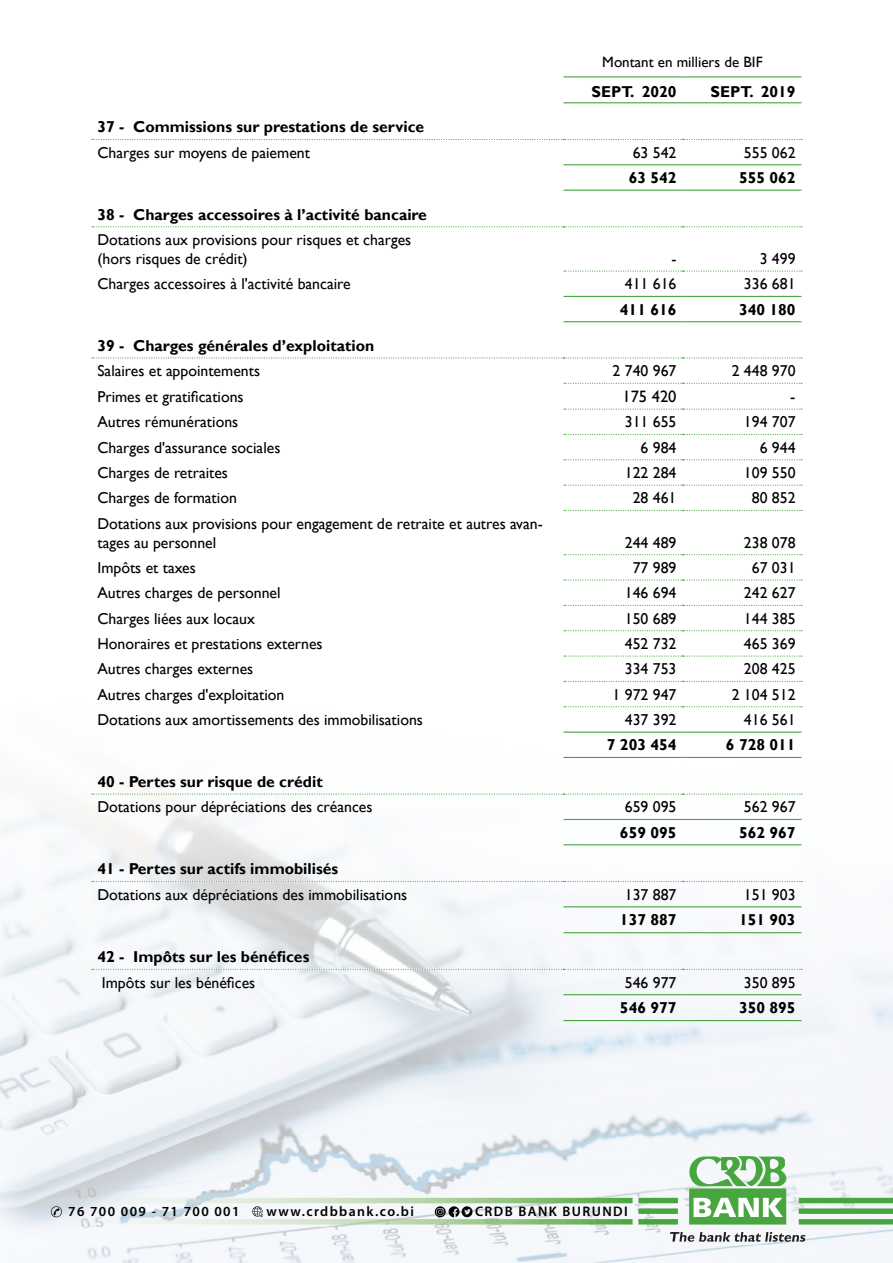
<style>
.page{position:relative;width:893px;height:1263px;background:#fff}
.page>*{position:absolute;margin:0;border:0;box-sizing:border-box;transform-origin:0 0}
.t1{font:16.5px "Gill Sans";color:#000}
.t2{font:15.75px/18.9px "Gill Sans";color:#000}
.t3{font:700 15.75px "Gill Sans";color:#000}
.t4{font:15px "Gill Sans";color:#000}
.t5{font:600 13.95px "Myriad Pro";letter-spacing:.1em;color:#000}
</style>
<div class="page">
<img style="left:0;top:226px;width:893px;height:1037px">
<div style="left:638px;top:1198px;width:40px;height:5px;background:#48a63f"></div>
<div style="left:638px;top:1219px;width:40px;height:5px;background:#48a63f"></div>
<div style="left:638px;top:1208px;width:40px;height:6px;background:#48a63f"></div>
<div style="left:689px;top:1188px;width:97px;height:36px;background:#48a63f"></div>
<svg style="left:689px;top:1156px;width:97px;height:30px"></svg>
<div style="left:799px;top:1198px;width:94px;height:5px;background:#48a63f"></div>
<div style="left:799px;top:1219px;width:94px;height:5px;background:#48a63f"></div>
<div style="left:799px;top:1208px;width:94px;height:6px;background:#48a63f"></div>
<svg style="left:670px;top:1232px;width:135px;height:10px"></svg>
<svg style="left:694px;top:1198px;width:89px;height:19px"></svg>
<svg style="left:0;top:1198px;width:633px;height:5px;background:#bdd8b8"></svg>
<svg style="left:0;top:1219px;width:633px;height:5px;background:#c1dbbb"></svg>
<svg style="left:435px;top:1206px;width:37px;height:11px"></svg>
<svg style="left:252px;top:1206px;width:11px;height:11px"></svg>
<svg style="left:51px;top:1206px;width:11px;height:11px"></svg>
<svg style="left:91px;top:76px;width:712px;height:115px"></svg>
<hr style="left:563px;top:76px;width:119px;height:1px;background:#48a63e">
<hr style="left:682px;top:76px;width:119px;height:1px;background:#48a63e">
<hr style="left:563px;top:102px;width:119px;height:1px;background:#48a63e">
<hr style="left:682px;top:102px;width:119px;height:1px;background:#48a63e">
<svg style="left:92px;top:139px;width:710px;height:1px"></svg>
<hr style="left:563px;top:164px;width:119px;height:1px;background:#48a63e">
<hr style="left:682px;top:164px;width:119px;height:1px;background:#48a63e">
<hr style="left:563px;top:190px;width:119px;height:1px;background:#48a63e">
<hr style="left:682px;top:190px;width:119px;height:1px;background:#48a63e">
<svg style="left:92px;top:226px;width:710px;height:1px"></svg>
<svg style="left:564px;top:270px;width:238px;height:2px"></svg>
<hr style="left:563px;top:296px;width:119px;height:1px;background:#48a63e">
<hr style="left:682px;top:296px;width:119px;height:1px;background:#48a63e">
<hr style="left:563px;top:321px;width:119px;height:1px;background:#48a63e">
<hr style="left:682px;top:321px;width:119px;height:1px;background:#48a63e">
<svg style="left:92px;top:357px;width:710px;height:1px"></svg>
<hr style="left:563px;top:731px;width:119px;height:2px;background:#48a63e">
<hr style="left:682px;top:731px;width:119px;height:2px;background:#48a63e">
<hr style="left:563px;top:757px;width:119px;height:1px;background:#48a63e">
<hr style="left:682px;top:757px;width:119px;height:1px;background:#48a63e">
<svg style="left:564px;top:383px;width:238px;height:1px"></svg>
<svg style="left:564px;top:409px;width:238px;height:1px"></svg>
<svg style="left:564px;top:434px;width:238px;height:1px"></svg>
<svg style="left:564px;top:459px;width:238px;height:1px"></svg>
<svg style="left:564px;top:485px;width:238px;height:1px"></svg>
<svg style="left:564px;top:510px;width:238px;height:1px"></svg>
<svg style="left:564px;top:554px;width:238px;height:1px"></svg>
<svg style="left:564px;top:579px;width:238px;height:2px"></svg>
<svg style="left:564px;top:605px;width:238px;height:1px"></svg>
<svg style="left:564px;top:630px;width:238px;height:1px"></svg>
<svg style="left:564px;top:655px;width:238px;height:2px"></svg>
<svg style="left:564px;top:681px;width:238px;height:1px"></svg>
<svg style="left:564px;top:706px;width:238px;height:1px"></svg>
<svg style="left:92px;top:793px;width:710px;height:2px"></svg>
<hr style="left:563px;top:819px;width:119px;height:1px;background:#48a63e">
<hr style="left:682px;top:819px;width:119px;height:1px;background:#48a63e">
<hr style="left:563px;top:844px;width:119px;height:1px;background:#48a63e">
<hr style="left:682px;top:844px;width:119px;height:1px;background:#48a63e">
<svg style="left:92px;top:881px;width:710px;height:1px"></svg>
<hr style="left:563px;top:906px;width:119px;height:1px;background:#48a63e">
<hr style="left:682px;top:906px;width:119px;height:1px;background:#48a63e">
<hr style="left:563px;top:932px;width:119px;height:1px;background:#48a63e">
<hr style="left:682px;top:932px;width:119px;height:1px;background:#48a63e">
<svg style="left:92px;top:969px;width:710px;height:1px"></svg>
<hr style="left:563px;top:994px;width:119px;height:1px;background:#48a63e">
<hr style="left:682px;top:994px;width:119px;height:1px;background:#48a63e">
<hr style="left:563px;top:1020px;width:119px;height:1px;background:#48a63e">
<hr style="left:682px;top:1020px;width:119px;height:1px;background:#48a63e">
<p class="t4" style="left:602px;top:54px;width:162px">Montant en milliers de BIF</p>
<p class="t3" style="left:591px;top:82px;width:87px">SEPT. 2020</p>
<p class="t3" style="left:710px;top:82px;width:87px">SEPT. 2019</p>
<p class="t3" style="left:97px;top:117px;width:328px">37 - Commissions sur prestations de service</p>
<p class="t2" style="left:97px;top:143px;width:214px">Charges sur moyens de paiement</p>
<p class="t2" style="left:633px;top:143px;width:45px">63 542</p>
<p class="t2" style="left:744px;top:143px;width:53px">555 062</p>
<p class="t3" style="left:629px;top:168px;width:49px">63 542</p>
<p class="t3" style="left:739px;top:168px;width:58px">555 062</p>
<p class="t3" style="left:97px;top:205px;width:331px">38 - Charges accessoires à l’activité bancaire</p>
<p class="t2" style="left:97px;top:230px;width:315px">Dotations aux provisions pour risques et charges (hors risques de crédit)</p>
<p class="t2" style="left:671px;top:249px;width:7px">-</p>
<p class="t2" style="left:760px;top:249px;width:37px">3 499</p>
<p class="t2" style="left:97px;top:275px;width:255px">Charges accessoires à l'activité bancaire</p>
<p class="t2" style="left:625px;top:275px;width:53px">411 616</p>
<p class="t2" style="left:744px;top:275px;width:53px">336 681</p>
<p class="t3" style="left:620px;top:300px;width:58px">411 616</p>
<p class="t3" style="left:739px;top:300px;width:58px">340 180</p>
<p class="t3" style="left:97px;top:336px;width:278px">39 - Charges générales d’exploitation</p>
<p class="t2" style="left:97px;top:362px;width:164px">Salaires et appointements</p>
<p class="t2" style="left:613px;top:362px;width:65px">2 740 967</p>
<p class="t2" style="left:732px;top:362px;width:65px">2 448 970</p>
<p class="t2" style="left:97px;top:387px;width:148px">Primes et gratifications</p>
<p class="t1" style="left:622px;top:387px;width:56px">175 420</p>
<p class="t1" style="left:790px;top:387px;width:7px">-</p>
<p class="t2" style="left:97px;top:413px;width:142px">Autres rémunérations</p>
<p class="t2" style="left:625px;top:413px;width:53px">311 655</p>
<p class="t2" style="left:744px;top:413px;width:53px">194 707</p>
<p class="t2" style="left:97px;top:438px;width:184px">Charges d'assurance sociales</p>
<p class="t2" style="left:641px;top:438px;width:37px">6 984</p>
<p class="t2" style="left:760px;top:438px;width:37px">6 944</p>
<p class="t2" style="left:97px;top:463px;width:132px">Charges de retraites</p>
<p class="t2" style="left:625px;top:463px;width:53px">122 284</p>
<p class="t2" style="left:744px;top:463px;width:53px">109 550</p>
<p class="t2" style="left:97px;top:489px;width:141px">Charges de formation</p>
<p class="t2" style="left:633px;top:489px;width:45px">28 461</p>
<p class="t2" style="left:752px;top:489px;width:45px">80 852</p>
<p class="t2" style="left:97px;top:514px;width:447px">Dotations aux provisions pour engagement de retraite et autres avan&shy;tages au personnel</p>
<p class="t2" style="left:625px;top:533px;width:53px">244 489</p>
<p class="t2" style="left:744px;top:533px;width:53px">238 078</p>
<p class="t2" style="left:97px;top:558px;width:100px">Impôts et taxes</p>
<p class="t2" style="left:633px;top:558px;width:45px">77 989</p>
<p class="t2" style="left:752px;top:558px;width:45px">67 031</p>
<p class="t2" style="left:97px;top:584px;width:185px">Autres charges de personnel</p>
<p class="t2" style="left:625px;top:584px;width:53px">146 694</p>
<p class="t2" style="left:744px;top:584px;width:53px">242 627</p>
<p class="t2" style="left:97px;top:609px;width:159px">Charges liées aux locaux</p>
<p class="t2" style="left:625px;top:609px;width:53px">150 689</p>
<p class="t2" style="left:744px;top:609px;width:53px">144 385</p>
<p class="t2" style="left:97px;top:634px;width:227px">Honoraires et prestations externes</p>
<p class="t2" style="left:625px;top:634px;width:53px">452 732</p>
<p class="t2" style="left:744px;top:634px;width:53px">465 369</p>
<p class="t2" style="left:97px;top:660px;width:157px">Autres charges externes</p>
<p class="t2" style="left:625px;top:660px;width:53px">334 753</p>
<p class="t2" style="left:744px;top:660px;width:53px">208 425</p>
<p class="t2" style="left:97px;top:685px;width:189px">Autres charges d'exploitation</p>
<p class="t2" style="left:613px;top:685px;width:65px">1 972 947</p>
<p class="t2" style="left:732px;top:685px;width:65px">2 104 512</p>
<p class="t2" style="left:97px;top:710px;width:327px">Dotations aux amortissements des immobilisations</p>
<p class="t2" style="left:625px;top:710px;width:53px">437 392</p>
<p class="t2" style="left:744px;top:710px;width:53px">416 561</p>
<p class="t3" style="left:607px;top:735px;width:71px">7 203 454</p>
<p class="t3" style="left:726px;top:735px;width:71px">6 728 011</p>
<p class="t3" style="left:97px;top:772px;width:227px">40 - Pertes sur risque de crédit</p>
<p class="t2" style="left:97px;top:798px;width:277px">Dotations pour dépréciations des créances</p>
<p class="t2" style="left:625px;top:798px;width:53px">659 095</p>
<p class="t2" style="left:744px;top:798px;width:53px">562 967</p>
<p class="t3" style="left:620px;top:823px;width:58px">659 095</p>
<p class="t3" style="left:739px;top:823px;width:58px">562 967</p>
<p class="t3" style="left:97px;top:859px;width:242px">41 - Pertes sur actifs immobilisés</p>
<p class="t2" style="left:97px;top:885px;width:311px">Dotations aux dépréciations des immobilisations</p>
<p class="t2" style="left:625px;top:885px;width:53px">137 887</p>
<p class="t2" style="left:744px;top:885px;width:53px">151 903</p>
<p class="t3" style="left:620px;top:911px;width:58px">137 887</p>
<p class="t3" style="left:739px;top:911px;width:58px">151 903</p>
<p class="t3" style="left:97px;top:947px;width:213px">42 - Impôts sur les bénéfices</p>
<p class="t2" style="left:102px;top:973px;width:155px">Impôts sur les bénéfices</p>
<p class="t2" style="left:625px;top:973px;width:53px">546 977</p>
<p class="t2" style="left:744px;top:973px;width:53px">350 895</p>
<p class="t3" style="left:620px;top:998px;width:58px">546 977</p>
<p class="t3" style="left:739px;top:998px;width:58px">350 895</p>
<p class="t5" style="left:68px;top:1202px;width:173px">76 700 009 - 71 700 001</p>
<p class="t5" style="left:267px;top:1202px;width:149px">www.crdbbank.co.bi</p>
<p class="t5" style="left:475px;top:1202px;width:154px">CRDB BANK BURUNDI</p>
</div>
